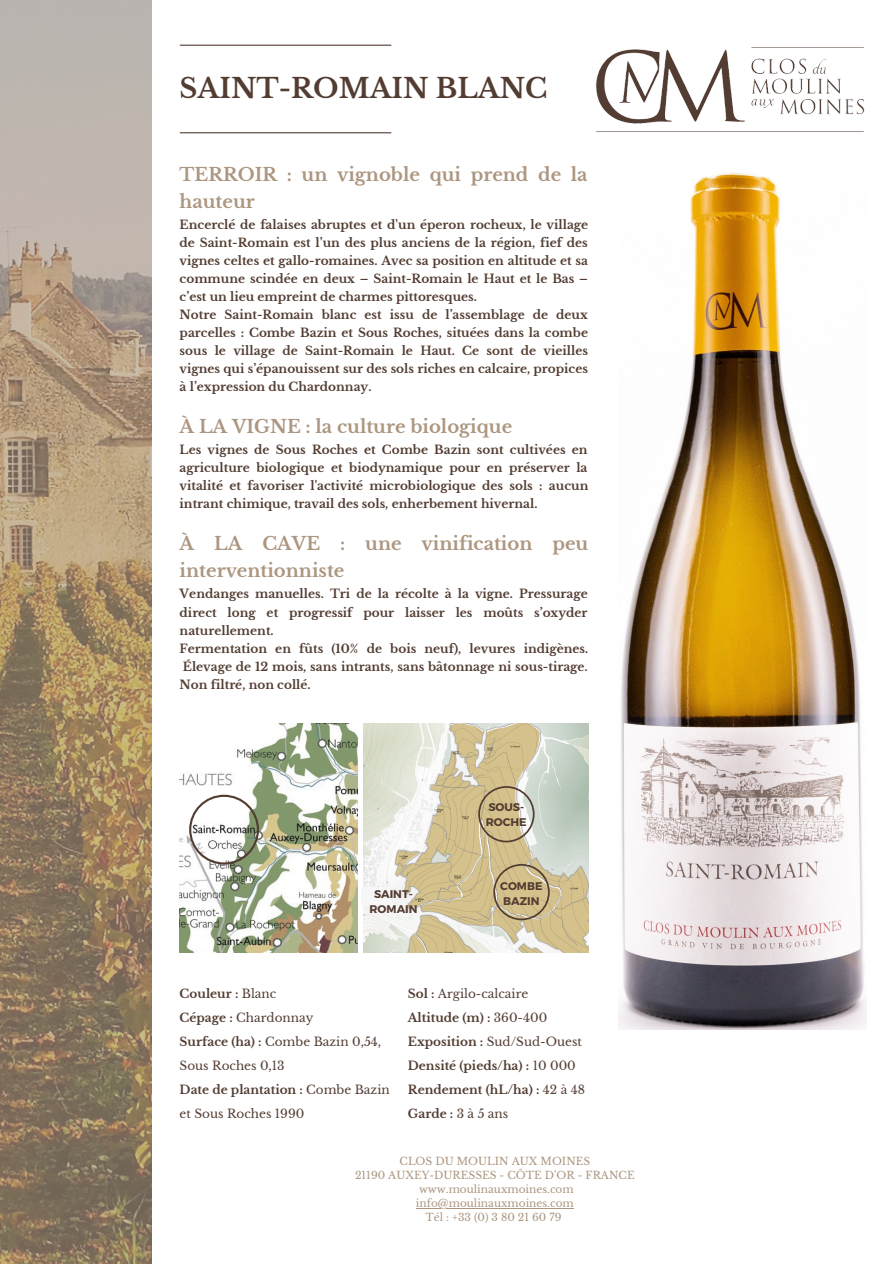
<style>
.page{position:relative;width:894px;height:1264px;background:#fff}
.page>*{position:absolute;margin:0;border:0;box-sizing:border-box;transform-origin:0 0}
.t1{font:700 27px "Libre Baskerville";color:#533d32}
.t2{font:700 18px/27px "Libre Baskerville";color:#ac9680}
.t3{font:700 12px/18px "Libre Baskerville";color:#533d32}
.t4{font:12px/24px "Libre Baskerville";color:#533d32}
.t5{font:700 11.1px/14.9px "Montserrat";color:#533d32}
.t6{font:10.5px/14px "Libre Baskerville";color:#ac9680;text-align:center}
.s1{font-weight:700}
.s2{font-weight:400}
</style>
<div class="page">
<hr style="left:180px;top:45px;width:211px;height:1px;background:#533d32">
<hr style="left:180px;top:132px;width:211px;height:1px;background:#533d32">
<img style="left:618px;top:173px;width:248px;height:856px">
<img style="left:180px;top:723px;width:177px;height:229px">
<img style="left:363px;top:723px;width:225px;height:229px">
<div style="left:361px;top:887px;width:31px;height:19px;background:#f7f7f7"></div>
<img style="left:0;top:0;width:151px;height:1263px">
<img style="left:595px;top:47px;width:270px;height:85px">
<hr style="left:416px;top:1207px;width:157px;height:1px;background:#ac9680">
<svg style="left:189px;top:794px;width:70px;height:70px"></svg>
<svg style="left:478px;top:786px;width:56px;height:56px;background:#cbbd99"></svg>
<svg style="left:493px;top:864px;width:56px;height:56px;background:#c6b487"></svg>
<h1 class="t1" style="left:180px;top:72px;width:369px">SAINT-ROMAIN BLANC</h1>
<h2 class="t2" style="left:180px;top:161px;width:409px">TERROIR : un vignoble qui prend de la hauteur</h2>
<p class="t3" style="left:180px;top:216px;width:410px">Encerclé de falaises abruptes et d'un éperon rocheux, le village de Saint-Romain est l’un des plus anciens de la région, fief des vignes celtes et gallo-romaines. Avec sa position en altitude et sa commune scindée en deux – Saint-Romain le Haut et le Bas – c’est un lieu empreint de charmes pittoresques.<br>Notre Saint-Romain blanc est issu de l’assemblage de deux parcelles : Combe Bazin et Sous Roches, situées dans la combe sous le village de Saint-Romain le Haut. Ce sont de vieilles vignes qui s’épanouissent sur des sols riches en calcaire, propices à l’expression du Chardonnay.</p>
<h2 class="t2" style="left:180px;top:413px;width:334px">À LA VIGNE : la culture biologique</h2>
<p class="t3" style="left:180px;top:441px;width:410px;text-align:justify">Les vignes de Sous Roches et Combe Bazin sont cultivées en agriculture biologique et biodynamique pour en préserver la vitalité et favoriser l'activité microbiologique des sols : aucun intrant chimique, travail des sols, enherbement hivernal.</p>
<h2 class="t2" style="left:180px;top:530px;width:410px">À LA CAVE : une vinification peu interventionniste</h2>
<p class="t3" style="left:180px;top:585px;width:410px">Vendanges manuelles. Tri de la récolte à la vigne. Pressurage direct long et progressif pour laisser les moûts s’oxyder naturellement.<br>Fermentation en fûts (10% de bois neuf), levures indigènes.<br>Élevage de 12 mois, sans intrants, sans bâtonnage ni sous-tirage.<br>Non filtré, non collé.</p>
<p class="t5" style="left:369px;top:886px;width:49px;text-align:center">SAINT-<br>ROMAIN</p>
<p class="t5" style="left:485px;top:799px;width:42px">SOUS-<br>ROCHE</p>
<p class="t5" style="left:500px;top:878px;width:44px">COMBE<br>BAZIN</p>
<p class="t4" style="left:180px;top:981px;width:211px"><span class="s1">Couleur :</span> Blanc<br><span class="s1">Cépage :</span> Chardonnay<br><span class="s1">Surface (ha) :</span> Combe Bazin 0,54,<br>Sous Roches 0,13<br><span class="s1">Date de plantation :</span> Combe Bazin et Sous Roches 1990</p>
<p class="t3" style="left:408px;top:981px;width:179px;line-height:24px">Sol : <span class="s2">Argilo-calcaire<br></span>Altitude (m) : <span class="s2">360-400<br></span>Exposition : <span class="s2">Sud/Sud-Ouest<br></span>Densité (pieds/ha) : <span class="s2">10 000<br></span>Rendement (hL/ha) : <span class="s2">42 à 48<br></span>Garde : <span class="s2">3 à 5 ans</span></p>
<p class="t6" style="left:355px;top:1153px;width:281px">CLOS DU MOULIN AUX MOINES<br>21190 AUXEY-DURESSES - CÔTE D'OR - FRANCE www.moulinauxmoines.com info@moulinauxmoines.com<br>Tél : +33 (0) 3 80 21 60 79</p>
</div>
